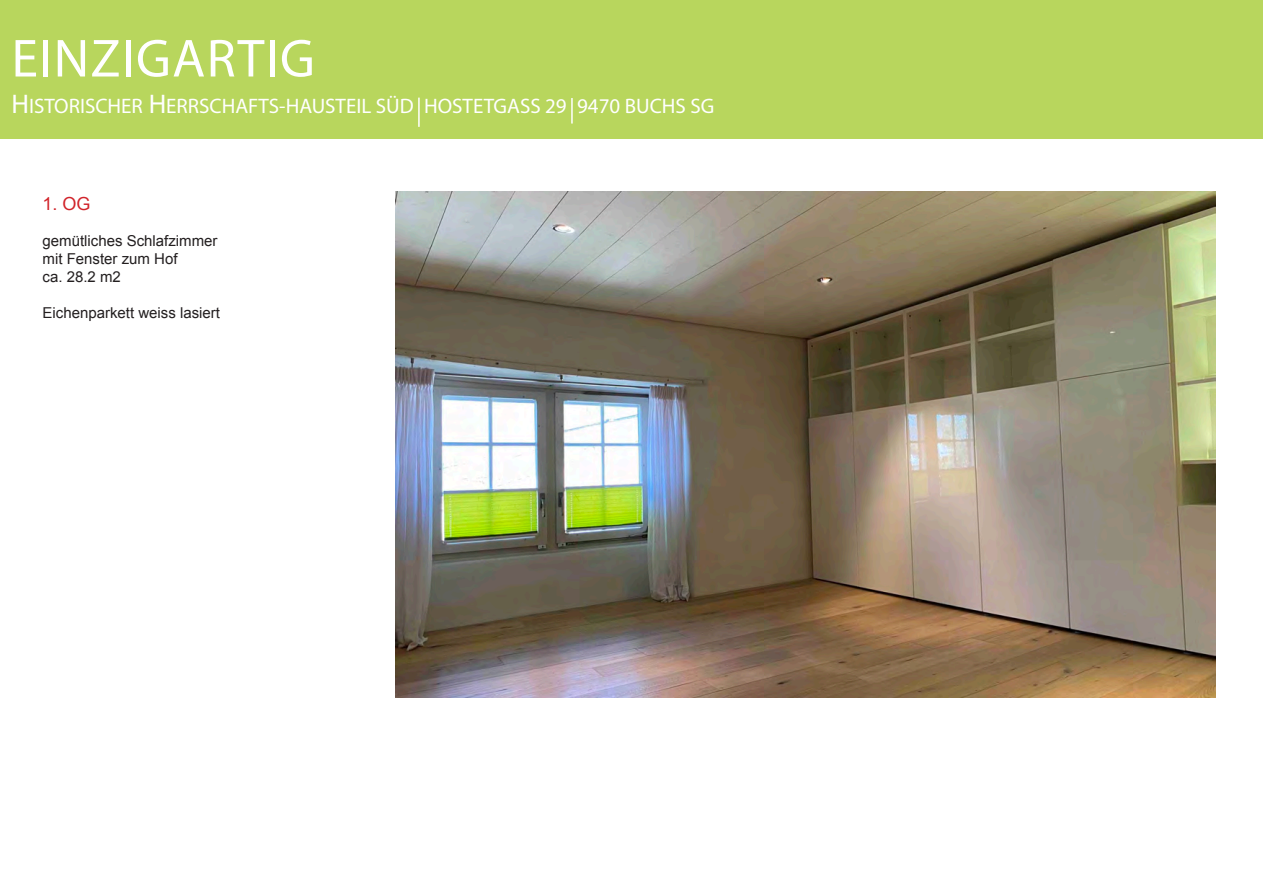
<style>
.page{position:relative;width:1263px;height:893px;background:#fff}
.page>*{position:absolute;margin:0;border:0;box-sizing:border-box;transform-origin:0 0}
.t1{font:54px "Myriad Pro";letter-spacing:.025em;color:#fff}
.t2{font:21px "Myriad Pro";color:#fff}
.t3{font:18px "Arial";color:#d1232a}
.t4{font:15px "Arial";color:#231f20}
.s1{font-size:27px}
</style>
<div class="page">
<div style="left:0;top:0;width:1263px;height:139px;background:#b8d65d"></div>
<hr style="left:418px;top:98px;width:2px;height:29px;background:#fff">
<hr style="left:571px;top:98px;width:2px;height:26px;background:#fff">
<img style="left:395px;top:192px;width:820px;height:506px">
<p class="t1" style="left:11px;top:25px;width:305px">EINZIGARTIG</p>
<p class="t2" style="left:11px;top:93px;width:704px"><span class="s1">H</span>ISTORISCHER <span class="s1">H</span>ERRSCHAFTS-HAUSTEIL SÜD HOSTETGASS 29 9470 BUCHS SG</p>
<p class="t3" style="left:43px;top:192px;width:50px">1. OG</p>
<p class="t4" style="left:43px;top:231px;width:177px">gemütliches Schlafzimmer</p>
<p class="t4" style="left:43px;top:249px;width:137px">mit Fenster zum Hof</p>
<p class="t4" style="left:43px;top:267px;width:80px">ca. 28.2 m2</p>
<p class="t4" style="left:43px;top:303px;width:179px">Eichenparkett weiss lasiert</p>
</div>
